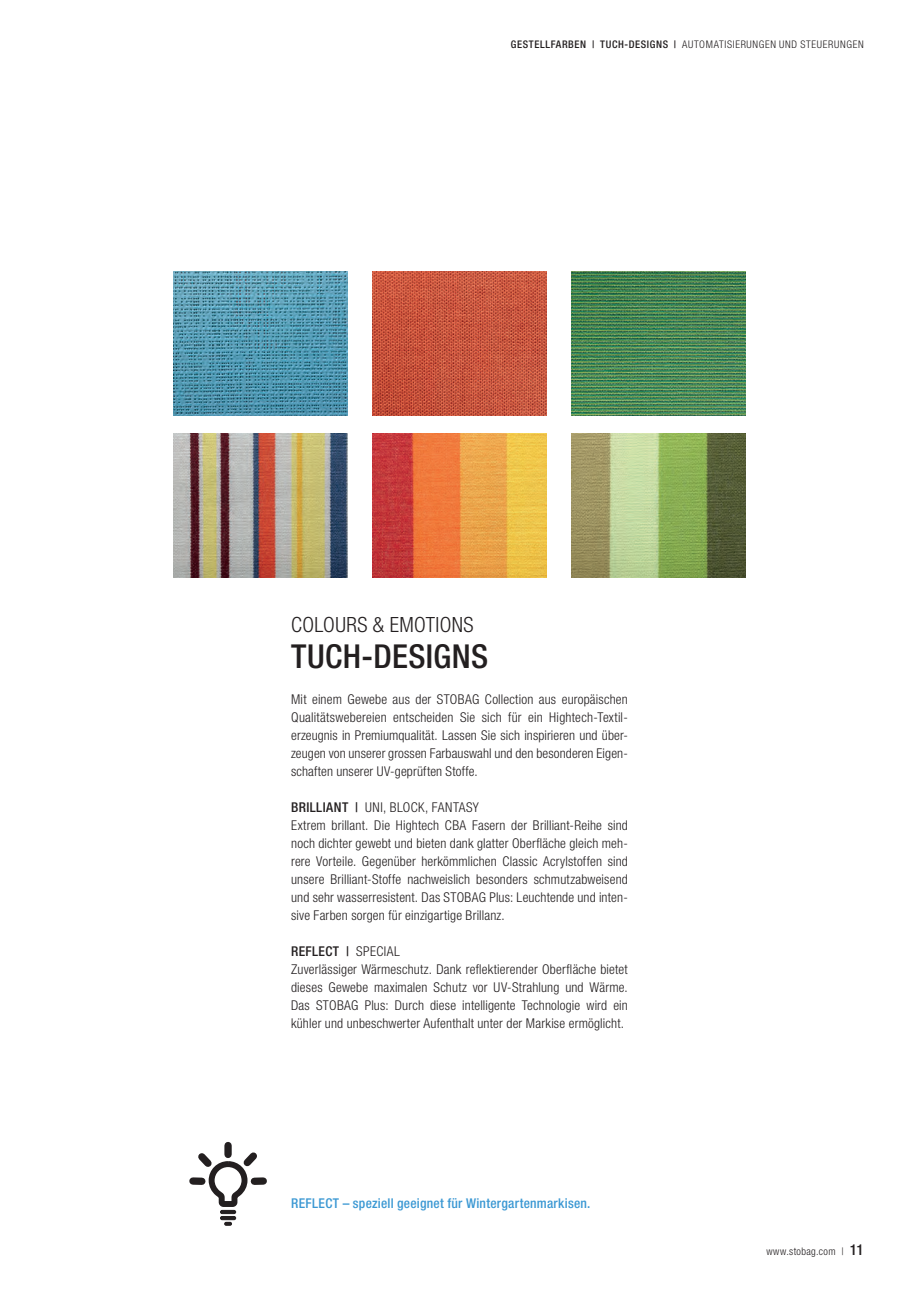
<style>
.page{position:relative;width:919px;height:1289px;background:#fff}
.page>*{position:absolute;margin:0;border:0;box-sizing:border-box;transform-origin:0 0}
.t1{font:500 condensed 33px "Helvetica Neue LT Pro";letter-spacing:.01em;color:#231f20}
.t2{font:300 condensed 21px "Helvetica Neue LT Pro";letter-spacing:.015em;color:#231f20}
.t3{font:300 condensed 13.5px/18px "Helvetica Neue LT Pro";letter-spacing:.015em;color:#231f20}
.t4{font:500 condensed 13.5px "Helvetica Neue LT Pro";letter-spacing:.02em;color:#3b98d3}
.t5{font:300 condensed 10.5px "Helvetica Neue LT Pro";letter-spacing:.06em;color:#231f20}
.t6{font:300 condensed 10.5px "Helvetica Neue LT Pro";letter-spacing:.035em;color:#231f20}
.s1{font-weight:500}
.s2{font-weight:500;font-size:15px}
</style>
<div class="page">
<img style="left:173px;top:433px;width:174px;height:144px">
<img style="left:372px;top:433px;width:174px;height:144px">
<img style="left:572px;top:433px;width:173px;height:144px">
<img style="left:173px;top:271px;width:174px;height:144px">
<img style="left:372px;top:271px;width:174px;height:144px">
<img style="left:572px;top:271px;width:173px;height:144px">
<svg style="left:189px;top:1141px;width:78px;height:85px"></svg>
<p class="t5" style="left:511px;top:39px;width:354px"><span class="s1">GESTELLFARBEN | TUCH-DESIGNS |</span> AUTOMATISIERUNGEN UND STEUERUNGEN</p>
<h2 class="t2" style="left:291px;top:612px;width:184px">COLOURS &amp; EMOTIONS</h2>
<h1 class="t1" style="left:291px;top:636px;width:198px">TUCH-DESIGNS</h1>
<p class="t3" style="left:291px;top:689px;width:338px;text-align:justify">Mit einem Gewebe aus der STOBAG Collection aus europäischen Qualitätswebereien entscheiden Sie sich für ein Hightech-Textil&shy;erzeugnis in Premiumqualität. Lassen Sie sich inspirieren und über&shy;zeugen von unserer grossen Farbauswahl und den besonderen Eigen&shy;schaften unserer UV-geprüften Stoffe.</p>
<p class="t3" style="left:291px;top:797px;width:338px"><span class="s1">BRILLIANT |</span> UNI, BLOCK, FANTASY<br>Extrem brillant. Die Hightech CBA Fasern der Brilliant-Reihe sind noch dichter gewebt und bieten dank glatter Oberfläche gleich meh&shy;rere Vorteile. Gegenüber herkömmlichen Classic Acrylstoffen sind unsere Brilliant-Stoffe nachweislich besonders schmutzabweisend und sehr wasserresistent. Das STOBAG Plus: Leuchtende und inten&shy;sive Farben sorgen für einzigartige Brillanz.</p>
<p class="t3" style="left:291px;top:941px;width:338px"><span class="s1">REFLECT |</span> SPECIAL<br>Zuverlässiger Wärmeschutz. Dank reflektierender Oberfläche bietet dieses Gewebe maximalen Schutz vor UV-Strahlung und Wärme.<br>Das STOBAG Plus: Durch diese intelligente Technologie wird ein kühler und unbeschwerter Aufenthalt unter der Markise ermöglicht.</p>
<p class="t4" style="left:291px;top:1194px;width:301px">REFLECT – speziell geeignet für Wintergartenmarkisen.</p>
<p class="t6" style="left:766px;top:1245px;width:99px">www.stobag.com | <span class="s2">11</span></p>
</div>
